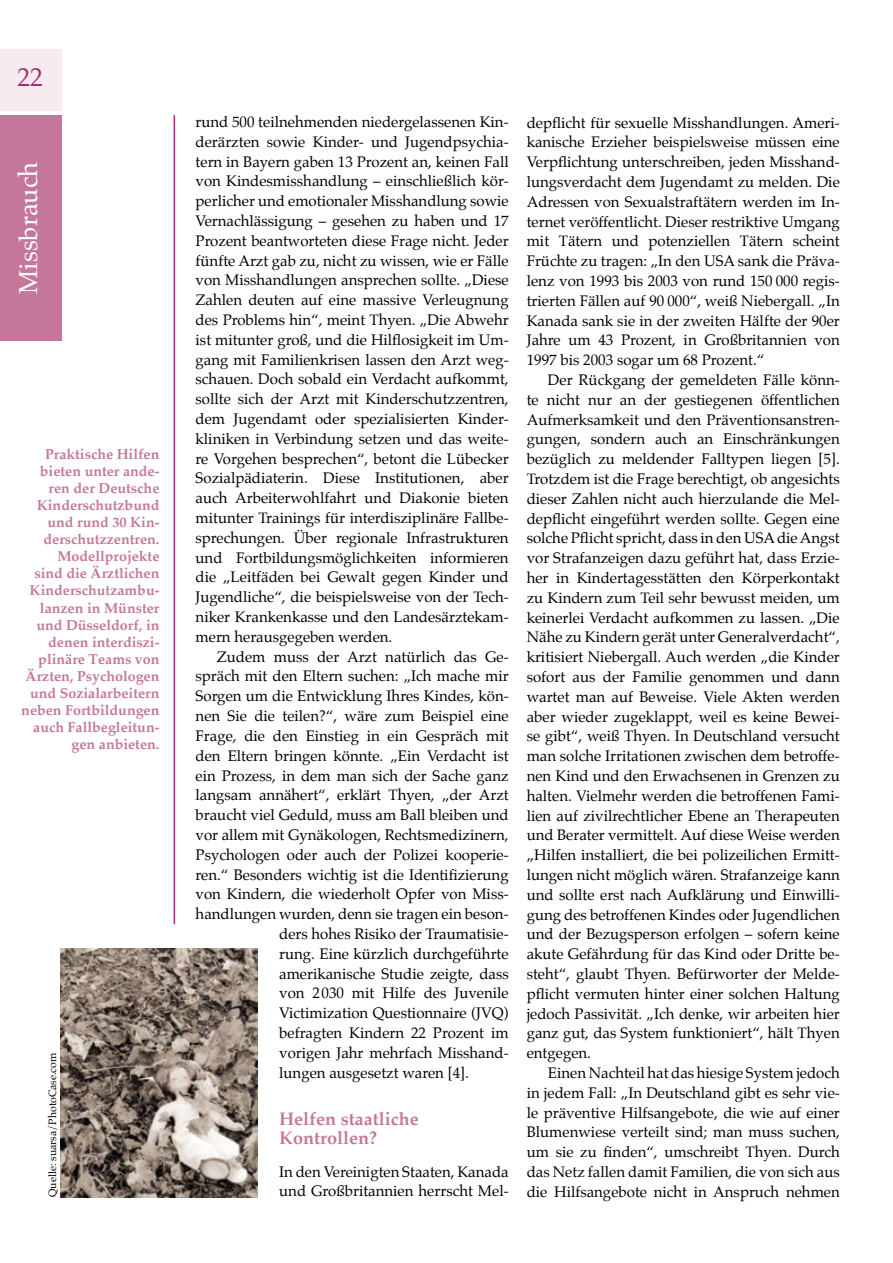
<style>
.page{position:relative;width:893px;height:1263px;background:#fff}
.page>*{position:absolute;margin:0;border:0;box-sizing:border-box;transform-origin:0 0}
.t1{font:25.5px "Palatino";color:#fff}
.t2{font:25.5px "Palatino";color:#ae2877}
.t3{font:700 18px/19.8px "Palatino";color:#c5779b}
.t4{font:15px/19.8px "Palatino";color:#000;text-align:justify}
.t5{font:700 14.25px/17.1px "Palatino";color:#c5779b;text-align:right}
.t6{font:10.5px "Palatino";color:#000}
</style>
<div class="page">
<div style="left:0;top:49px;width:61px;height:62px;background:#f6ecf0"></div>
<div style="left:0;top:115px;width:61px;height:226px;background:#c5779b"></div>
<img style="left:61px;top:949px;width:197px;height:248px">
<hr style="left:174px;top:115px;width:1px;height:809px;background:#ae2877">
<h1 class="t2" style="left:17px;top:61px;width:27px">22</h1>
<h1 class="t1" style="left:12px;top:294px;width:133px;rotate:-90deg">Missbrauch</h1>
<p class="t5" style="left:21px;top:446px;width:140px">Praktische Hilfen bieten unter ande&shy;ren der Deutsche<br>Kinderschutzbund und rund 30 Kin&shy;derschutzzentren.<br>Modellprojekte<br>sind die Ärztlichen<br>Kinderschutzambu&shy;lanzen in Münster und Düsseldorf, in denen interdiszi&shy;plinäre Teams von<br>Ärzten, Psychologen und Sozialarbeitern neben Fortbildungen auch Fallbegleitun&shy;gen anbieten.</p>
<p class="t6" style="left:46px;top:1197px;width:146px;rotate:-90deg">Quelle: suarsa/PhotoCase.com</p>
<p class="t4" style="left:196px;top:113px;width:315px">rund 500 teilnehmenden niedergelassenen Kin&shy;derärzten sowie Kinder- und Jugendpsychia&shy;tern in Bayern gaben 13 Prozent an, keinen Fall von Kindesmisshandlung – einschließlich kör&shy;perlicher und emotionaler Misshandlung sowie Vernachlässigung – gesehen zu haben und 17<br>Prozent beantworteten diese Frage nicht. Jeder fünfte Arzt gab zu, nicht zu wissen, wie er Fälle von Misshandlungen ansprechen sollte. „Diese Zahlen deuten auf eine massive Verleugnung des Problems hin“, meint Thyen. „Die Abwehr ist mitunter groß, und die Hilflosigkeit im Um&shy;gang mit Familienkrisen lassen den Arzt weg&shy;schauen. Doch sobald ein Verdacht aufkommt, sollte sich der Arzt mit Kinderschutzzentren, dem Jugendamt oder spezialisierten Kinder&shy;kliniken in Verbindung setzen und das weite&shy;re Vorgehen besprechen“, betont die Lübecker Sozialpädiaterin. Diese Institutionen, aber auch Arbeiterwohlfahrt und Diakonie bieten mitunter Trainings für interdisziplinäre Fallbe&shy;sprechungen. Über regionale Infrastrukturen und Fortbildungsmöglichkeiten informieren die „Leitfäden bei Gewalt gegen Kinder und Jugendliche“, die beispielsweise von der Tech&shy;niker Krankenkasse und den Landesärztekam&shy;mern herausgegeben werden.</p>
<p class="t4" style="left:217px;top:648px;width:293px">Zudem muss der Arzt natürlich das Ge-</p>
<p class="t4" style="left:196px;top:668px;width:315px">spräch mit den Eltern suchen: „Ich mache mir</p>
<p class="t4" style="left:196px;top:687px;width:315px">Sorgen um die Entwicklung Ihres Kindes, kön-</p>
<p class="t4" style="left:196px;top:707px;width:315px">nen Sie die teilen?“, wäre zum Beispiel eine</p>
<p class="t4" style="left:196px;top:727px;width:315px">Frage, die den Einstieg in ein Gespräch mit</p>
<p class="t4" style="left:196px;top:747px;width:315px">den Eltern bringen könnte. „Ein Verdacht ist</p>
<p class="t4" style="left:196px;top:767px;width:315px">ein Prozess, in dem man sich der Sache ganz</p>
<p class="t4" style="left:196px;top:786px;width:315px">langsam annähert“, erklärt Thyen, „der Arzt</p>
<p class="t4" style="left:196px;top:806px;width:315px">braucht viel Geduld, muss am Ball bleiben und</p>
<p class="t4" style="left:196px;top:826px;width:315px">vor allem mit Gynäkologen, Rechtsmedizinern,</p>
<p class="t4" style="left:196px;top:846px;width:315px">Psychologen oder auch der Polizei kooperie-</p>
<p class="t4" style="left:196px;top:866px;width:315px">ren.“ Besonders wichtig ist die Identifizierung</p>
<p class="t4" style="left:196px;top:885px;width:315px">von Kindern, die wiederholt Opfer von Miss-</p>
<p class="t4" style="left:196px;top:905px;width:315px">handlungen wurden, denn sie tragen ein beson-</p>
<p class="t4" style="left:279px;top:925px;width:231px">ders hohes Risiko der Traumatisie-</p>
<p class="t4" style="left:279px;top:945px;width:231px">rung. Eine kürzlich durchgeführte</p>
<p class="t4" style="left:279px;top:965px;width:231px">amerikanische Studie zeigte, dass</p>
<p class="t4" style="left:279px;top:984px;width:231px">von 2030 mit Hilfe des Juvenile</p>
<p class="t4" style="left:279px;top:1004px;width:231px">Victimization Questionnaire (JVQ)</p>
<p class="t4" style="left:279px;top:1024px;width:231px">befragten Kindern 22 Prozent im</p>
<p class="t4" style="left:279px;top:1044px;width:231px">vorigen Jahr mehrfach Misshand-</p>
<p class="t4" style="left:279px;top:1064px;width:191px">lungen ausgesetzt waren [4].</p>
<p class="t3" style="left:279px;top:1110px;width:141px">Helfen staatliche<br>Kontrollen?</p>
<p class="t4" style="left:279px;top:1163px;width:231px">In den Vereinigten Staaten, Kanada und Großbritannien herrscht Mel-</p>
<p class="t4" style="left:527px;top:114px;width:315px">depflicht für sexuelle Misshandlungen. Ameri&shy;kanische Erzieher beispielsweise müssen eine Verpflichtung unterschreiben, jeden Misshand&shy;lungsverdacht dem Jugendamt zu melden. Die Adressen von Sexualstraftätern werden im In&shy;ternet veröffentlicht. Dieser restriktive Umgang mit Tätern und potenziellen Tätern scheint Früchte zu tragen: „In den USA sank die Präva&shy;lenz von 1993 bis 2003 von rund 150 000 regis&shy;trierten Fällen auf 90 000“, weiß Niebergall. „In Kanada sank sie in der zweiten Hälfte der 90er Jahre um 43 Prozent, in Großbritannien von 1997 bis 2003 sogar um 68 Prozent.“</p>
<p class="t4" style="left:527px;top:371px;width:315px;text-indent:21px">Der Rückgang der gemeldeten Fälle könn&shy;te nicht nur an der gestiegenen öffentlichen Aufmerksamkeit und den Präventionsanstren&shy;gungen, sondern auch an Einschränkungen bezüglich zu meldender Falltypen liegen [5].<br>Trotzdem ist die Frage berechtigt, ob angesichts dieser Zahlen nicht auch hierzulande die Mel&shy;depflicht eingeführt werden sollte. Gegen eine solche Pflicht spricht, dass in den USA die Angst vor Strafanzeigen dazu geführt hat, dass Erzie&shy;her in Kindertagesstätten den Körperkontakt zu Kindern zum Teil sehr bewusst meiden, um keinerlei Verdacht aufkommen zu lassen. „Die Nähe zu Kindern gerät unter Generalverdacht“, kritisiert Niebergall. Auch werden „die Kinder sofort aus der Familie genommen und dann wartet man auf Beweise. Viele Akten werden aber wieder zugeklappt, weil es keine Bewei&shy;se gibt“, weiß Thyen. In Deutschland versucht man solche Irritationen zwischen dem betroffe&shy;nen Kind und den Erwachsenen in Grenzen zu halten. Vielmehr werden die betroffenen Fami&shy;lien auf zivilrechtlicher Ebene an Therapeuten und Berater vermittelt. Auf diese Weise werden „Hilfen installiert, die bei polizeilichen Ermitt&shy;lungen nicht möglich wären. Strafanzeige kann und sollte erst nach Aufklärung und Einwilli&shy;gung des betroffenen Kindes oder Jugendlichen und der Bezugsperson erfolgen – sofern keine akute Gefährdung für das Kind oder Dritte be&shy;steht“, glaubt Thyen. Befürworter der Melde&shy;pflicht vermuten hinter einer solchen Haltung jedoch Passivität. „Ich denke, wir arbeiten hier ganz gut, das System funktioniert“, hält Thyen entgegen.</p>
<p class="t4" style="left:527px;top:1064px;width:315px;text-indent:21px">Einen Nachteil hat das hiesige System jedoch in jedem Fall: „In Deutschland gibt es sehr vie&shy;le präventive Hilfsangebote, die wie auf einer Blumenwiese verteilt sind; man muss suchen, um sie zu finden“, umschreibt Thyen. Durch das Netz fallen damit Familien, die von sich aus die Hilfsangebote nicht in Anspruch nehmen</p>
</div>
